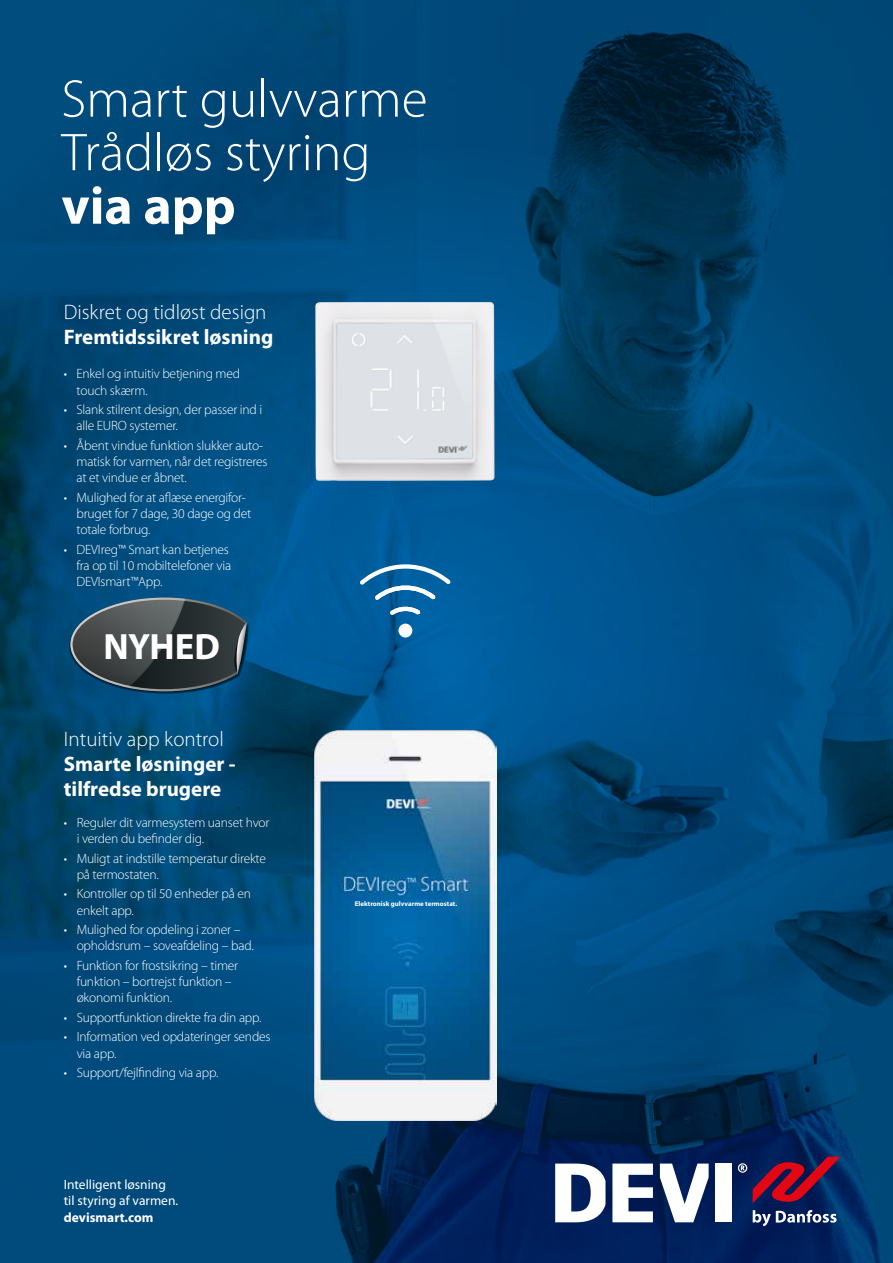
<style>
.page{position:relative;width:893px;height:1263px;background:#fff}
.page>*{position:absolute;margin:0;border:0;box-sizing:border-box;transform-origin:0 0}
.t1{font:300 53.55px/53.6px "Myriad Pro";color:#fff}
.t2{font:700 53.55px "Myriad Pro";color:#fff}
.t3{font:700 36.75px "Myriad Pro";letter-spacing:-.01em;color:#fff}
.t4{font:700 21px/25.2px "Myriad Pro";color:#fff}
.t5{font:300 21px "Myriad Pro";color:#fff}
.t6{font:300 13.5px/16.2px "Myriad Pro";letter-spacing:-.015em;color:#fff}
.t7{font:13.5px/16.5px "Myriad Pro";color:#fff}
.t8{font:700 13.5px "Myriad Pro";color:#fff}
.t9{font:700 6.9px "Myriad Pro";color:#fff}
</style>
<div class="page">
<img style="left:0;top:0;width:893px;height:1263px">
<div style="left:398px;top:624px;width:14px;height:13px;background:#fff;border-radius:50%"></div>
<svg style="left:360px;top:564px;width:91px;height:51px;background:#2e7bb0"></svg>
<img style="left:315px;top:302px;width:180px;height:179px">
<img style="left:314px;top:730px;width:182px;height:390px">
<svg style="left:753px;top:1157px;width:87px;height:46px;background:#561740"></svg>
<svg style="left:612px;top:1163px;width:41px;height:59px"></svg>
<div style="left:716px;top:1163px;width:16px;height:59px;background:#fff"></div>
<svg style="left:660px;top:1163px;width:49px;height:59px"></svg>
<svg style="left:555px;top:1163px;width:50px;height:59px"></svg>
<svg style="left:738px;top:1163px;width:9px;height:10px"></svg>
<svg style="left:753px;top:1210px;width:84px;height:16px"></svg>
<svg style="left:69px;top:597px;width:180px;height:97px;background:#334854"></svg>
<h1 class="t1" style="left:61px;top:73px;width:368px">Smart gulvvarme<br>Trådløs styring</h1>
<h1 class="t2" style="left:61px;top:176px;width:176px">via app</h1>
<h3 class="t5" style="left:64px;top:301px;width:204px">Diskret og tidløst design</h3>
<h3 class="t4" style="left:64px;top:325px;width:211px">Fremtidssikret løsning</h3>
<p class="t6" style="left:77px;top:366px;width:165px;text-indent:-13px">• Enkel og intuitiv betjening med touch skærm.</p>
<p class="t6" style="left:77px;top:402px;width:187px;text-indent:-13px">• Slank stilrent design, der passer ind i alle EURO systemer.</p>
<p class="t6" style="left:77px;top:437px;width:193px;text-indent:-13px">• Åbent vindue funktion slukker auto&shy;matisk for varmen, når det registreres at et vindue er åbnet.</p>
<p class="t6" style="left:77px;top:489px;width:176px;text-indent:-13px">• Mulighed for at aflæse energifor&shy;bruget for 7 dage, 30 dage og det totale forbrug.</p>
<p class="t6" style="left:77px;top:541px;width:156px;text-indent:-13px">• DEVIreg™ Smart kan betjenes fra op til 10 mobiltelefoner via<br>DEVIsmart™App.</p>
<h2 class="t3" style="left:103px;top:626px;width:118px">NYHED</h2>
<h3 class="t5" style="left:64px;top:727px;width:161px">Intuitiv app kontrol</h3>
<h3 class="t4" style="left:64px;top:752px;width:173px">Smarte løsninger - tilfredse brugere</h3>
<p class="t6" style="left:77px;top:814px;width:194px;text-indent:-13px">• Reguler dit varmesystem uanset hvor i verden du befinder dig.</p>
<p class="t6" style="left:77px;top:850px;width:191px;text-indent:-13px">• Muligt at indstille temperatur direkte på termostaten.</p>
<p class="t6" style="left:77px;top:886px;width:176px;text-indent:-13px">• Kontroller op til 50 enheder på en enkelt app.</p>
<p class="t6" style="left:77px;top:922px;width:178px;text-indent:-13px">• Mulighed for opdeling i zoner – opholdsrum – soveafdeling – bad.</p>
<p class="t6" style="left:77px;top:957px;width:163px;text-indent:-13px">• Funktion for frostsikring – timer funktion – bortrejst funktion – økonomi funktion.</p>
<p class="t6" style="left:64px;top:1009px;width:199px">• Supportfunktion direkte fra din app.</p>
<p class="t6" style="left:77px;top:1029px;width:195px;text-indent:-13px">• Information ved opdateringer sendes via app.</p>
<p class="t6" style="left:64px;top:1065px;width:156px">• Support/fejlfinding via app.</p>
<p class="t7" style="left:64px;top:1176px;width:116px">Intelligent løsning til styring af varmen.</p>
<p class="t8" style="left:64px;top:1210px;width:91px">devismart.com</p>
<p class="t9" style="left:355px;top:900px;width:104px">Elektronisk gulvvarme termostat.</p>
</div>
